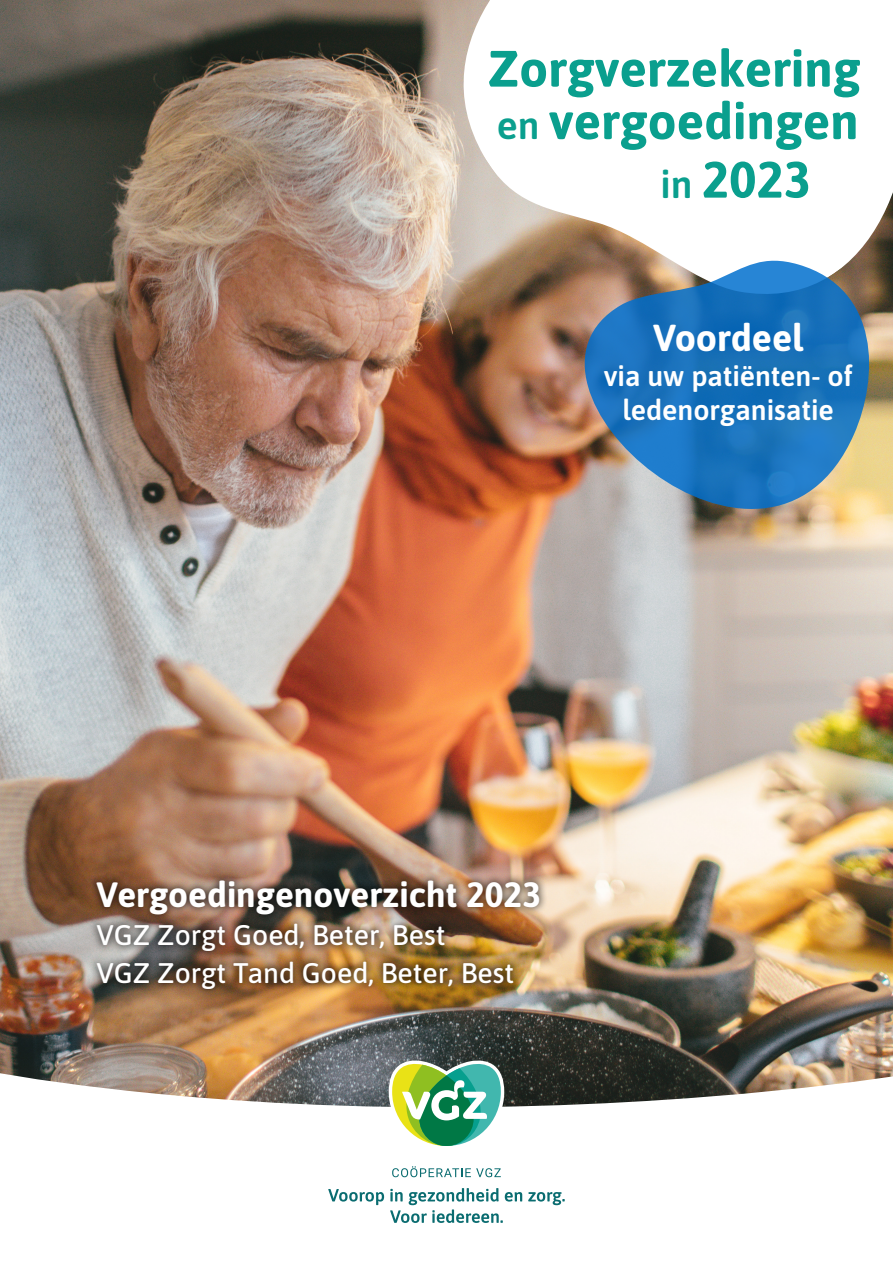
<style>
.page{position:relative;width:893px;height:1263px;background:#fff}
.page>*{position:absolute;margin:0;border:0;box-sizing:border-box;transform-origin:0 0}
.t1{font:700 51px "Asap";color:#0a9f8e}
.t2{font:700 37.5px "Asap";letter-spacing:-.005em;color:#fff}
.omslag{font:700 35.1px "Asap";color:#fff}
.t3{font:600 28.5px/34.7px "Asap";letter-spacing:-.005em;color:#fff;text-align:center}
.omslag_regular{font:500 28.35px "Asap";color:#fff}
.s1{font-weight:600;font-size:39px}
</style>
<div class="page">
<img style="left:0;top:0;width:893px;height:1071px">
<svg style="left:417px;top:0;width:476px;height:337px"></svg>
<img style="left:558px;top:254px;width:323px;height:278px">
<div style="left:88px;top:872px;width:460px;height:126px;background:#000;opacity:.75"></div>
<img style="left:0;top:1071px;width:893px;height:36px">
<svg style="left:389px;top:1060px;width:115px;height:86px"></svg>
<svg style="left:392px;top:1166px;width:109px;height:11px"></svg>
<svg style="left:328px;top:1189px;width:56px;height:16px"></svg>
<svg style="left:528px;top:1192px;width:37px;height:13px"></svg>
<svg style="left:390px;top:1188px;width:132px;height:35px"></svg>
<p class="t1" style="left:488px;top:32px;width:374px">Zorgverzekering</p>
<p class="t1" style="left:497px;top:85px;width:363px"><span class="s1">en</span> vergoedingen</p>
<p class="t1" style="left:660px;top:143px;width:152px"><span class="s1">in</span> 2023</p>
<h2 class="t2" style="left:653px;top:311px;width:152px">Voordeel</h2>
<p class="t3" style="left:604px;top:357px;width:250px">via uw patiënten- of ledenorganisatie</p>
<p class="omslag" style="left:96px;top:870px;width:446px">Vergoedingenoverzicht 2023</p>
<p class="omslag_regular" style="left:96px;top:915px;width:351px">VGZ Zorgt Goed, Beter, Best</p>
<p class="omslag_regular" style="left:96px;top:953px;width:419px">VGZ Zorgt Tand Goed, Beter, Best</p>
</div>
